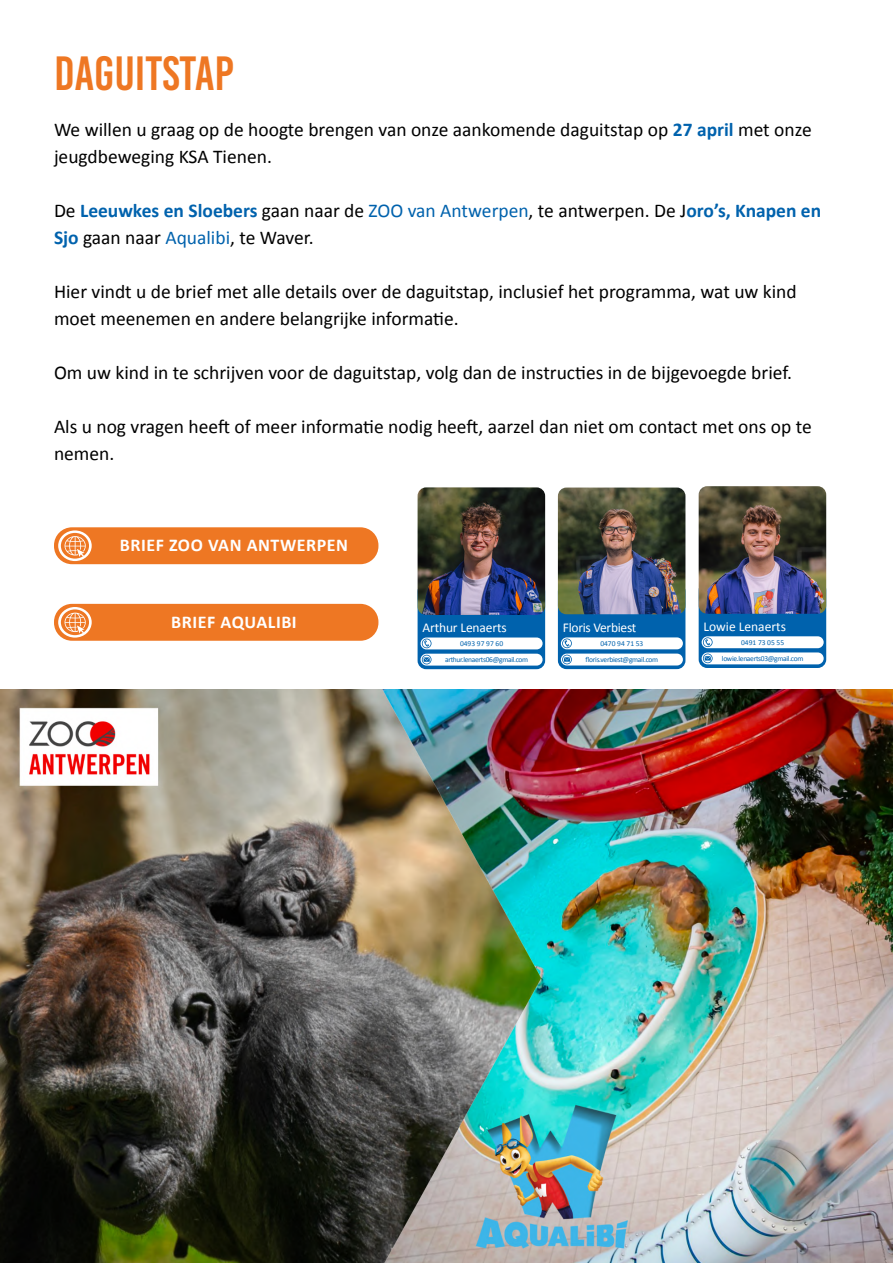
<style>
.page{position:relative;width:893px;height:1263px;background:#fff}
.page>*{position:absolute;margin:0;border:0;box-sizing:border-box;transform-origin:0 0}
.t1{font:48px "Bebas Kai";color:#ee7723}
.t2{font:19.5px/27px "Calibri";color:#000}
.t3{font:700 18px "Calibri";letter-spacing:.03em;color:#fff}
.t4{font:13.5px "Calibri";letter-spacing:-.01em;color:#fff}
.t5{font:7.5px/16.2px "Calibri";letter-spacing:-.04em;color:#0062ad;text-align:center}
.s1{font-weight:700;color:#0062ad}
.s2{color:#0062ad}
</style>
<div class="page">
<div style="left:54px;top:527px;width:324px;height:37px;background:#ee7723;border-radius:18px"></div>
<svg style="left:58px;top:530px;width:34px;height:31px"></svg>
<div style="left:54px;top:604px;width:324px;height:37px;background:#ee7723;border-radius:18px"></div>
<svg style="left:58px;top:607px;width:34px;height:31px"></svg>
<div style="left:699px;top:582px;width:127px;height:86px;background:#0062ad;border-radius:9px"></div>
<img style="left:699px;top:486px;width:127px;height:128px">
<div style="left:702px;top:636px;width:122px;height:12px;background:#fff;border-radius:6px"></div>
<svg style="left:703px;top:637px;width:10px;height:10px"></svg>
<div style="left:702px;top:652px;width:122px;height:12px;background:#fff;border-radius:6px"></div>
<svg style="left:703px;top:653px;width:10px;height:10px"></svg>
<div style="left:558px;top:583px;width:127px;height:86px;background:#0062ad;border-radius:9px"></div>
<img style="left:558px;top:487px;width:127px;height:127px">
<div style="left:561px;top:637px;width:122px;height:12px;background:#fff;border-radius:6px"></div>
<svg style="left:562px;top:638px;width:10px;height:10px"></svg>
<div style="left:561px;top:654px;width:122px;height:11px;background:#fff;border-radius:6px"></div>
<svg style="left:562px;top:655px;width:10px;height:9px"></svg>
<div style="left:418px;top:583px;width:127px;height:86px;background:#0062ad;border-radius:9px"></div>
<img style="left:418px;top:487px;width:127px;height:128px">
<div style="left:421px;top:637px;width:122px;height:12px;background:#fff;border-radius:6px"></div>
<svg style="left:422px;top:639px;width:9px;height:9px"></svg>
<div style="left:421px;top:654px;width:122px;height:12px;background:#fff;border-radius:6px"></div>
<svg style="left:422px;top:655px;width:9px;height:9px"></svg>
<img style="left:0;top:689px;width:893px;height:574px">
<h1 class="t1" style="left:54px;top:48px;width:182px">DAGUITSTAP</h1>
<p class="t2" style="left:54px;top:115px;width:759px">We willen u graag op de hoogte brengen van onze aankomende daguitstap op <span class="s1">27 april</span> met onze jeugdbeweging KSA Tienen.</p>
<p class="t2" style="left:54px;top:196px;width:769px">De <span class="s1">Leeuwkes en Sloebers</span> gaan naar de <span class="s2">ZOO van Antwerpen</span>, te antwerpen. De J<span class="s1">oro’s, Knapen en<br>Sjo</span> gaan naar <span class="s2">Aqualibi</span>, te Waver.</p>
<p class="t2" style="left:54px;top:277px;width:744px">Hier vindt u de brief met alle details over de daguitstap, inclusief het programma, wat uw kind moet meenemen en andere belangrijke informatie.</p>
<p class="t2" style="left:54px;top:358px;width:739px">Om uw kind in te schrijven voor de daguitstap, volg dan de instructies in de bijgevoegde brief.</p>
<p class="t2" style="left:54px;top:412px;width:759px">Als u nog vragen heeft of meer informatie nodig heeft, aarzel dan niet om contact met ons op te nemen.</p>
<p class="t3" style="left:120px;top:533px;width:230px">BRIEF ZOO VAN ANTWERPEN</p>
<p class="t3" style="left:171px;top:609px;width:127px">BRIEF AQUALIBI</p>
<p class="t4" style="left:703px;top:617px;width:84px">Lowie Lenaerts</p>
<p class="t5" style="left:722px;top:634px;width:83px">0491 73 05 55 lowie.lenaerts03@gmail.com</p>
<p class="t4" style="left:563px;top:618px;width:75px">Floris Verbiest</p>
<p class="t5" style="left:586px;top:635px;width:74px">0470 94 71 53 floris.verbiest@gmail.com</p>
<p class="t4" style="left:422px;top:618px;width:86px">Arthur Lenaerts</p>
<p class="t5" style="left:445px;top:635px;width:85px;text-align:left;text-indent:15px">0493 97 97 60 arthur.lenaerts06@gmail.com</p>
</div>
